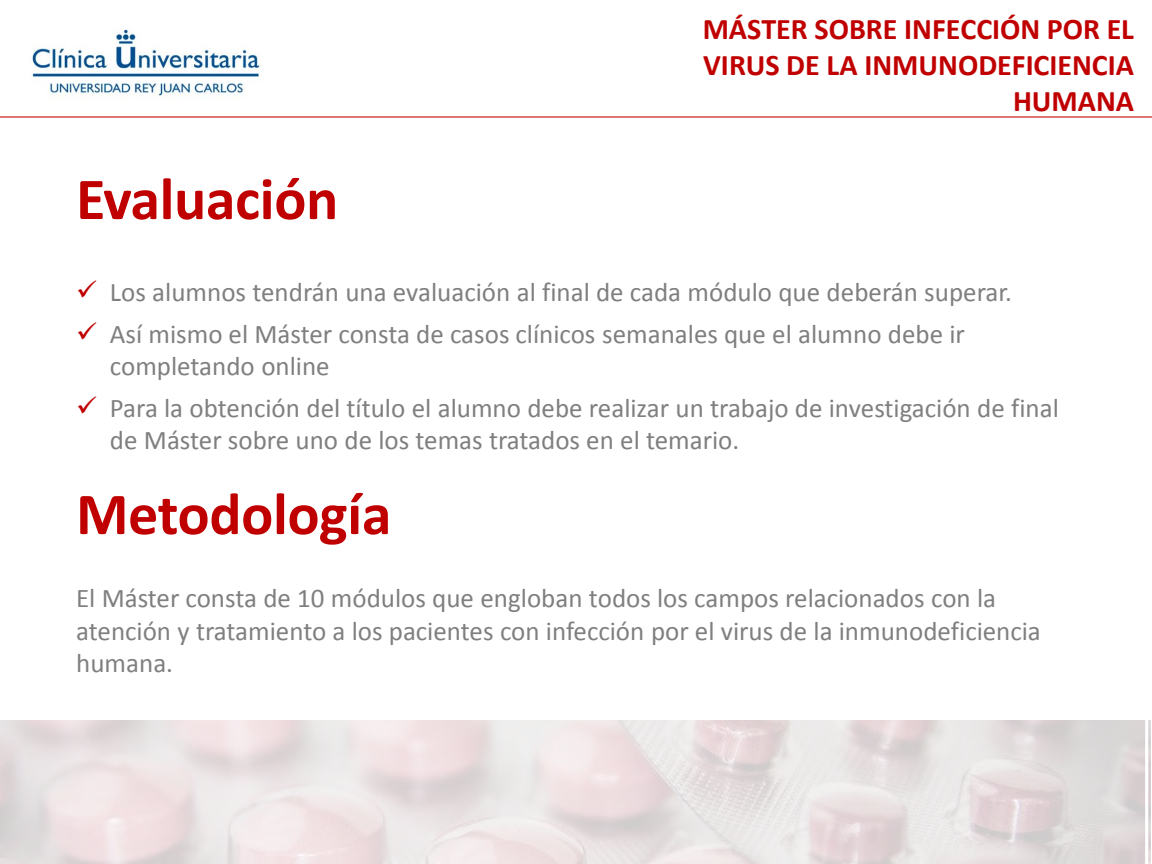
<style>
.page{position:relative;width:1152px;height:864px;background:#fff}
.page>*{position:absolute;margin:0;border:0;box-sizing:border-box;transform-origin:0 0}
.t1{font:700 60px "Calibri";letter-spacing:-.005em;color:#c00000}
.t2{font:700 30px/36px "Calibri";color:#c00000;text-align:right}
.t3{font:27px/32.4px "Calibri";color:#7f7f7f}
.s1{color:#c00000}
</style>
<div class="page">
<img style="left:32px;top:28px;width:229px;height:71px">
<hr style="left:0;top:116px;width:1152px;height:2px;background:#c00000">
<div style="left:0;top:720px;width:1152px;height:144px;background:#fff;opacity:.8"></div>
<p class="t1" style="left:76px;top:161px;width:264px">Evaluación</p>
<h1 class="t2" style="left:703px;top:11px;width:433px">MÁSTER SOBRE INFECCIÓN POR EL<br>VIRUS DE LA INMUNODEFICIENCIA<br>HUMANA</h1>
<p class="t3" style="left:76px;top:276px;width:937px"><span class="s1">✓</span> Los alumnos tendrán una evaluación al final de cada módulo que deberán superar.</p>
<p class="t3" style="left:110px;top:318px;width:856px;text-indent:-34px"><span class="s1">✓</span> Así mismo el Máster consta de casos clínicos semanales que el alumno debe ir completando online</p>
<p class="t3" style="left:110px;top:392px;width:950px;text-indent:-34px"><span class="s1">✓</span> Para la obtención del título el alumno debe realizar un trabajo de investigación de final de Máster sobre uno de los temas tratados en el temario.</p>
<p class="t1" style="left:76px;top:476px;width:317px">Metodología</p>
<p class="t3" style="left:76px;top:582px;width:966px">El Máster consta de 10 módulos que engloban todos los campos relacionados con la atención y tratamiento a los pacientes con infección por el virus de la inmunodeficiencia humana.</p>
</div>
